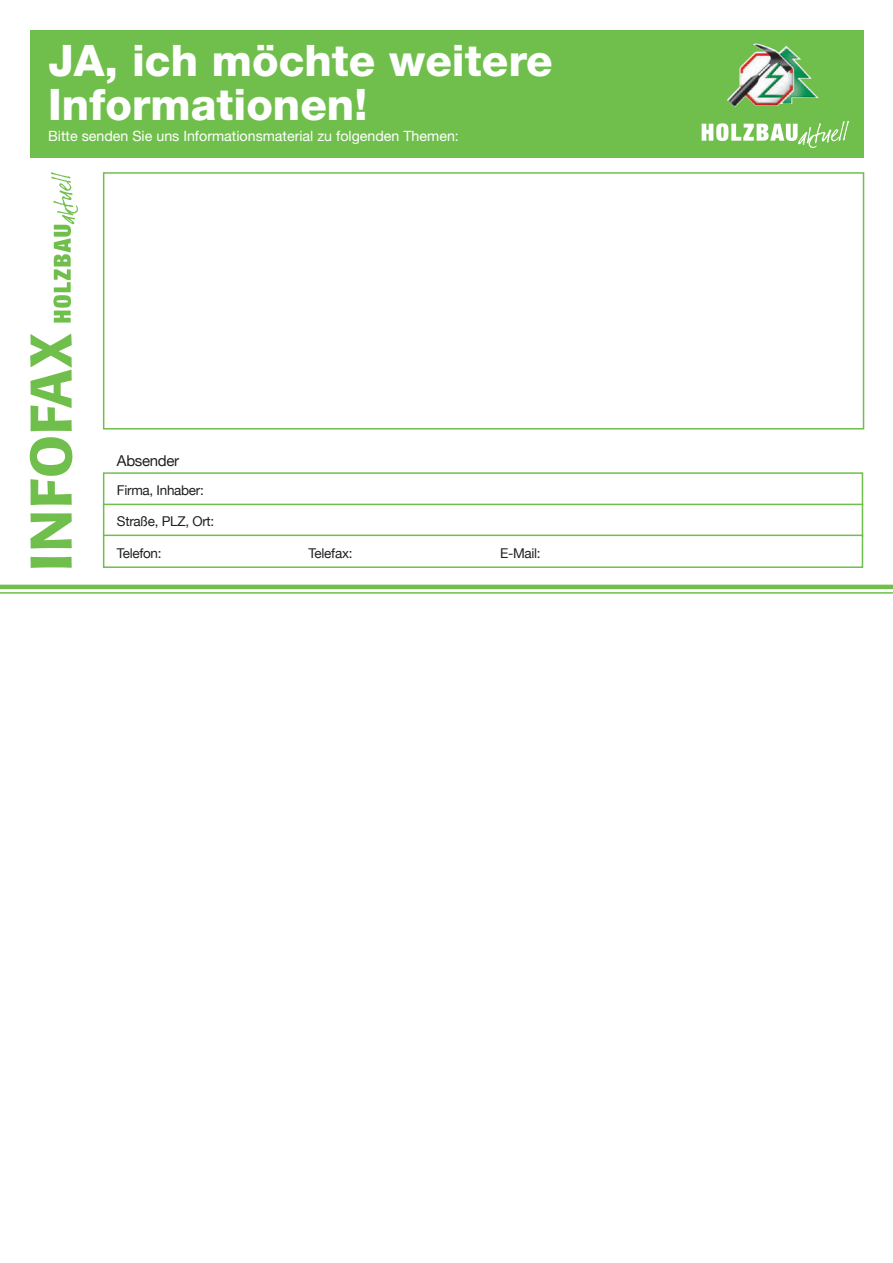
<style>
.page{position:relative;width:893px;height:1263px;background:#fff}
.page>*{position:absolute;margin:0;border:0;box-sizing:border-box;transform-origin:0 0}
.t1{font:500 58.05px "Formata";letter-spacing:.01em;color:#70bf4c}
.t2{font:800 43.5px/44.4px "Helvetica Neue";color:#fff}
.t3{font:15px "Helvetica Neue";letter-spacing:-.02em;color:#231f20}
.t4{font:14.25px "Helvetica Neue";color:#fff}
.t5{font:13.5px "Helvetica Neue";letter-spacing:-.02em;color:#231f20}
</style>
<div class="page">
<div style="left:30px;top:30px;width:833px;height:127px;background:#70bf4c"></div>
<hr style="left:0;top:585px;width:893px;height:4px;background:#70bf4c">
<hr style="left:0;top:592px;width:893px;height:2px;background:#70bf4c">
<svg style="left:51px;top:172px;width:27px;height:151px"></svg>
<div style="left:103px;top:472px;width:760px;height:34px;background:#fff;border:2px solid #70bf4c"></div>
<div style="left:103px;top:504px;width:760px;height:33px;background:#fff;border:2px solid #70bf4c"></div>
<div style="left:103px;top:535px;width:760px;height:33px;background:#fff;border:2px solid #70bf4c"></div>
<div style="left:103px;top:172px;width:761px;height:257px;background:#fff;border:2px solid #70bf4c"></div>
<svg style="left:702px;top:121px;width:147px;height:27px"></svg>
<img style="left:727px;top:44px;width:92px;height:63px">
<h2 class="t2" style="left:48px;top:38px;width:506px">JA, ich möchte weitere<br>Informationen!</h2>
<p class="t4" style="left:48px;top:127px;width:412px">Bitte senden Sie uns Informationsmaterial zu folgenden Themen:</p>
<h1 class="t1" style="left:15px;top:571px;width:240px;rotate:-90deg">INFOFAX</h1>
<p class="t3" style="left:117px;top:452px;width:64px">Absender</p>
<p class="t5" style="left:117px;top:482px;width:88px">Firma, Inhaber:</p>
<p class="t5" style="left:117px;top:513px;width:99px">Straße, PLZ, Ort:</p>
<p class="t5" style="left:117px;top:545px;width:46px">Telefon:</p>
<p class="t5" style="left:309px;top:545px;width:45px">Telefax:</p>
<p class="t5" style="left:500px;top:545px;width:42px">E-Mail:</p>
</div>
